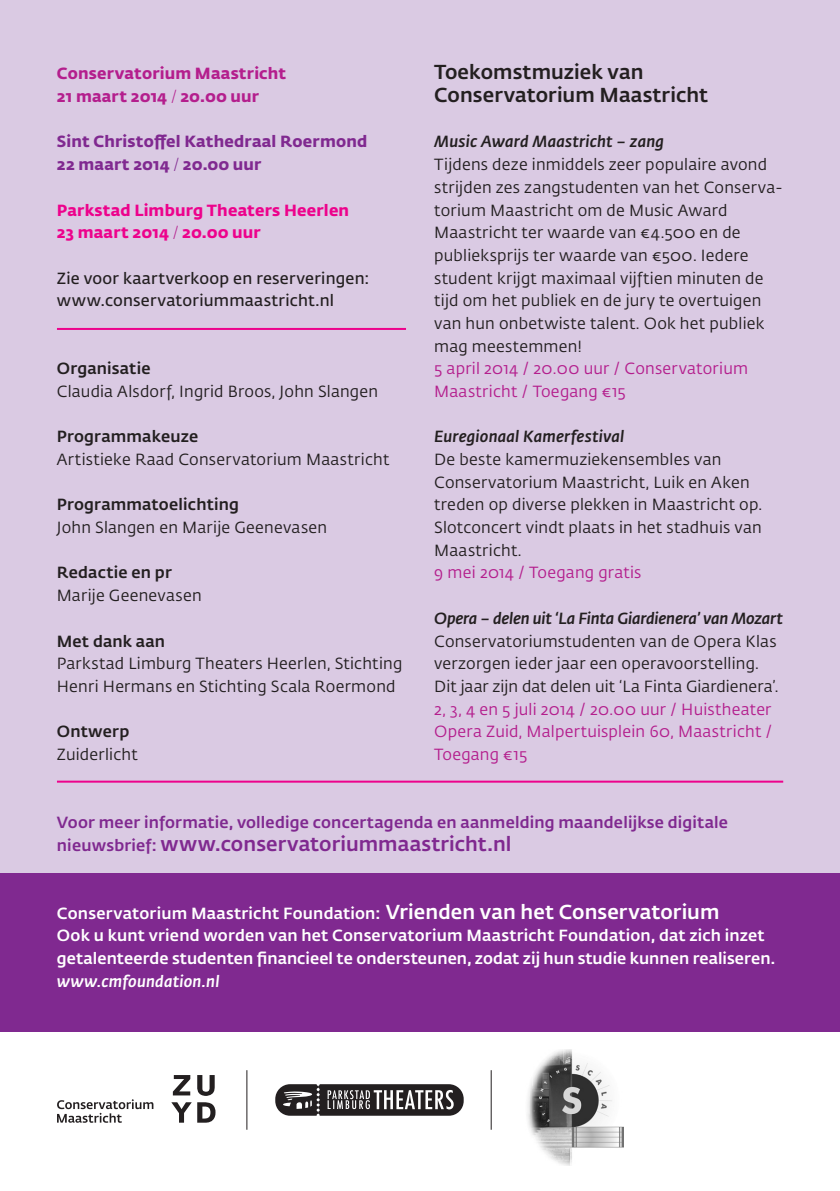
<style>
.page{position:relative;width:840px;height:1191px;background:#fff}
.page>*{position:absolute;margin:0;border:0;box-sizing:border-box;transform-origin:0 0}
.platte_tekst{font:500 20px "Fedra Sans Std";letter-spacing:.005em;color:#802990}
.platte_tekst-2{font:500 20px "Fedra Sans Std";letter-spacing:.005em;color:#231f20}
.platte_tekst-3{font:16px/22.6px "Fedra Sans Std";letter-spacing:.015em;color:#231f20}
.platte_tekst-4{font:500 16px/22.6px "Fedra Sans Std";letter-spacing:.01em;color:#fff}
.platte_tekst-5{font:16px/22.6px "Fedra Sans Std";letter-spacing:.015em;color:#b41e8d}
.platte_tekst-6{font:500 16px "Fedra Sans Std";letter-spacing:.01em;color:#231f20}
.platte_tekst-7{font:500 16px "Fedra Sans Std";letter-spacing:.015em;color:#802990}
.platte_tekst-8{font:600 16px/22.6px "Fedra Sans Std";letter-spacing:.015em;color:#231f20}
.platte_tekst-9{font:700 16px "Fedra Sans Std";letter-spacing:.015em;color:#802990}
.platte_tekst-10{font:700 16px "Fedra Sans Std";letter-spacing:.015em;color:#ed028c}
.platte_tekst-11{font:italic 500 16px "Fedra Sans Std";letter-spacing:.005em;color:#231f20}
.platte_tekst-12{font:700 16px "Fedra Sans Std";letter-spacing:.015em;color:#b41e8d}
.platte_tekst-13{font:italic 500 16px "Fedra Sans Std";letter-spacing:-.015em;color:#231f20}
.s1{font-weight:300}
.s2{font-weight:300;color:#b41e8d}
.s3{font-size:16px}
.s4{font-size:20px}
.s5{font-style:italic}
</style>
<div class="page">
<img style="left:527px;top:1049px;width:96px;height:116px">
<svg style="left:173px;top:1075px;width:17px;height:20px"></svg>
<svg style="left:197px;top:1075px;width:17px;height:21px"></svg>
<svg style="left:171px;top:1102px;width:44px;height:20px"></svg>
<svg style="left:57px;top:1099px;width:96px;height:23px"></svg>
<div style="left:0;top:0;width:839px;height:873px;background:#dacae3"></div>
<div style="left:0;top:873px;width:839px;height:159px;background:#802990"></div>
<hr style="left:57px;top:328px;width:349px;height:2px;background:#ed028c">
<hr style="left:57px;top:780px;width:725px;height:2px;background:#ed028c">
<hr style="left:246px;top:1070px;width:1px;height:59px;background:#231f20">
<hr style="left:490px;top:1070px;width:1px;height:59px;background:#231f20">
<svg style="left:275px;top:1084px;width:188px;height:31px;background:#555253"></svg>
<p class="platte_tekst-12" style="left:57px;top:63px;width:231px">Conservatorium Maastricht</p>
<p class="platte_tekst-12" style="left:57px;top:86px;width:203px">21 maart 2014 <span class="s1">/</span> 20.00 uur</p>
<p class="platte_tekst-9" style="left:57px;top:131px;width:311px">Sint Christoffel Kathedraal Roermond</p>
<p class="platte_tekst-9" style="left:57px;top:154px;width:206px">22 maart 2014 <span class="s1">/</span> 20.00 uur</p>
<p class="platte_tekst-10" style="left:57px;top:199px;width:293px">Parkstad Limburg Theaters Heerlen</p>
<p class="platte_tekst-10" style="left:57px;top:222px;width:205px">23 maart 2014 <span class="s2">/</span> 20.00 uur</p>
<p class="platte_tekst-8" style="left:57px;top:267px;width:314px">Zie voor kaartverkoop en reserveringen: www.conservatoriummaastricht.nl</p>
<p class="platte_tekst-6" style="left:57px;top:359px;width:95px">Organisatie</p>
<p class="platte_tekst-3" style="left:57px;top:380px;width:323px">Claudia Alsdorf, Ingrid Broos, John Slangen</p>
<p class="platte_tekst-6" style="left:57px;top:427px;width:143px">Programmakeuze</p>
<p class="platte_tekst-3" style="left:57px;top:448px;width:334px">Artistieke Raad Conservatorium Maastricht</p>
<p class="platte_tekst-6" style="left:57px;top:495px;width:184px">Programmatoelichting</p>
<p class="platte_tekst-3" style="left:57px;top:516px;width:272px">John Slangen en Marije Geenevasen</p>
<p class="platte_tekst-6" style="left:57px;top:563px;width:117px">Redactie en pr</p>
<p class="platte_tekst-3" style="left:57px;top:584px;width:146px">Marije Geenevasen</p>
<p class="platte_tekst-6" style="left:57px;top:631px;width:110px">Met dank aan</p>
<p class="platte_tekst-3" style="left:57px;top:652px;width:347px">Parkstad Limburg Theaters Heerlen, Stichting<br>Henri Hermans en Stichting Scala Roermond</p>
<p class="platte_tekst-6" style="left:57px;top:722px;width:74px">Ontwerp</p>
<p class="platte_tekst-3" style="left:57px;top:743px;width:82px">Zuiderlicht</p>
<p class="platte_tekst-2" style="left:434px;top:60px;width:211px">Toekomstmuziek van</p>
<p class="platte_tekst-2" style="left:434px;top:83px;width:275px">Conservatorium Maastricht</p>
<p class="platte_tekst-11" style="left:434px;top:132px;width:231px">Music Award Maastricht – zang</p>
<p class="platte_tekst-3" style="left:434px;top:153px;width:350px">Tijdens deze inmiddels zeer populaire avond strijden zes zangstudenten van het Conserva&shy;torium Maastricht om de Music Award Maastricht ter waarde van €4.500 en de publieksprijs ter waarde van €500. Iedere student krijgt maximaal vijftien minuten de tijd om het publiek en de jury te overtuigen van hun onbetwiste talent. Ook het publiek mag meestemmen!</p>
<p class="platte_tekst-5" style="left:434px;top:358px;width:315px">5 april 2014 / 20.00 uur / Conservatorium<br>Maastricht / Toegang €15</p>
<p class="platte_tekst-11" style="left:434px;top:427px;width:191px">Euregionaal Kamerfestival</p>
<p class="platte_tekst-3" style="left:434px;top:448px;width:329px">De beste kamermuziekensembles van Conservatorium Maastricht, Luik en Aken treden op diverse plekken in Maastricht op.<br>Slotconcert vindt plaats in het stadhuis van Maastricht.</p>
<p class="platte_tekst-5" style="left:434px;top:562px;width:209px">9 mei 2014 / Toegang gratis</p>
<p class="platte_tekst-13" style="left:434px;top:608px;width:350px">Opera – delen uit ‘La Finta Giardienera’ van Mozart</p>
<p class="platte_tekst-3" style="left:434px;top:630px;width:346px">Conservatoriumstudenten van de Opera Klas verzorgen ieder jaar een operavoorstelling.<br>Dit jaar zijn dat delen uit ‘La Finta Giardienera’.</p>
<p class="platte_tekst-5" style="left:434px;top:698px;width:339px">2, 3, 4 en 5 juli 2014 / 20.00 uur / Huistheater<br>Opera Zuid, Malpertuisplein 60, Maastricht /</p>
<p class="platte_tekst-5" style="left:434px;top:743px;width:95px">Toegang €15</p>
<p class="platte_tekst-7" style="left:57px;top:812px;width:672px">Voor meer informatie, volledige concertagenda en aanmelding maandelijkse digitale</p>
<p class="platte_tekst" style="left:57px;top:831px;width:456px"><span class="s3">nieuwsbrief:</span> www.conservatoriummaastricht.nl</p>
<p class="platte_tekst-4" style="left:57px;top:902px;width:663px">Conservatorium Maastricht Foundation: <span class="s4">Vrienden van het Conservatorium</span></p>
<p class="platte_tekst-4" style="left:57px;top:924px;width:719px">Ook u kunt vriend worden van het Conservatorium Maastricht Foundation, dat zich inzet getalenteerde studenten financieel te ondersteunen, zodat zij hun studie kunnen realiseren. <span class="s5">www.cmfoundation.nl</span></p>
</div>
